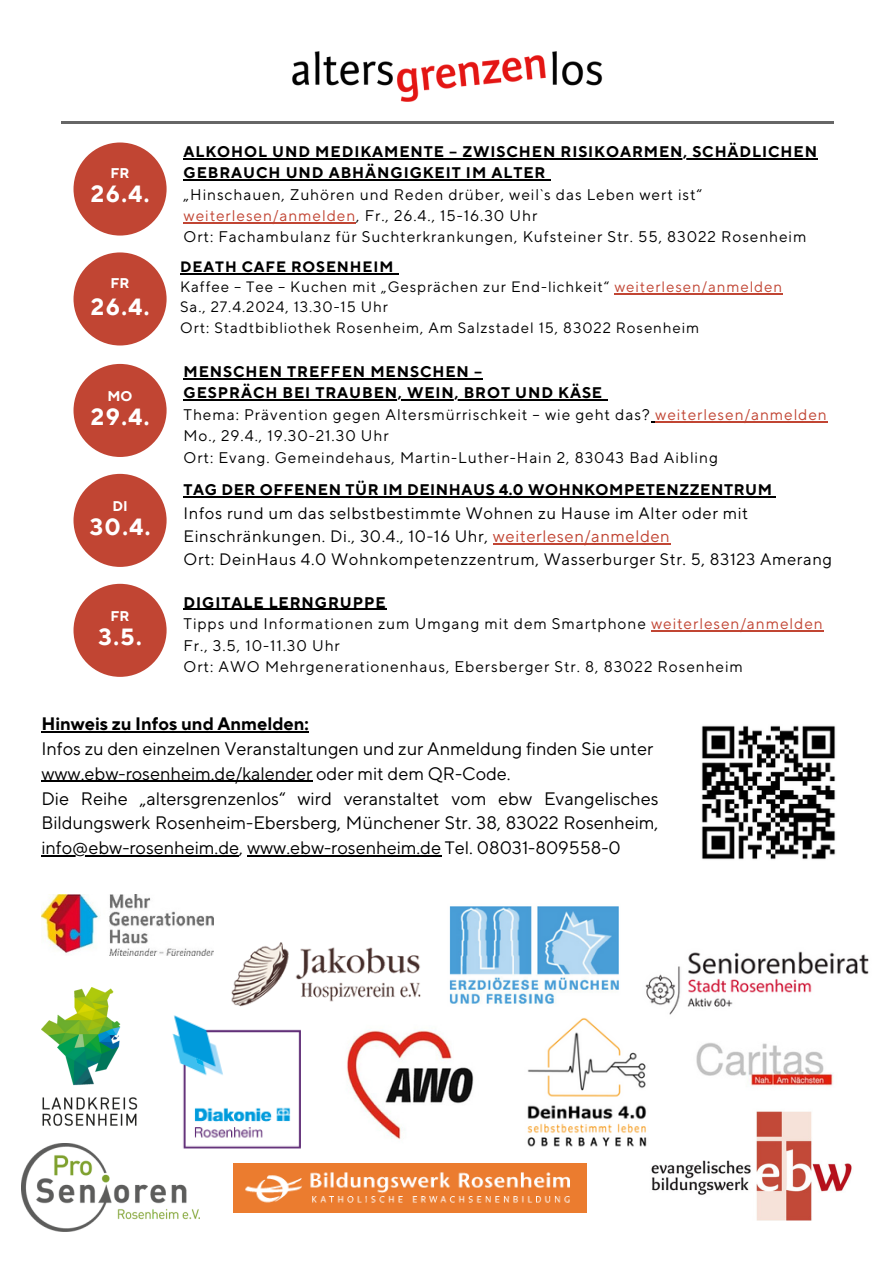
<style>
.page{position:relative;width:894px;height:1264px;background:#fff}
.page>*{position:absolute;margin:0;border:0;box-sizing:border-box;transform-origin:0 0}
.t1{font:700 23.4px "TT Norms Pro";letter-spacing:.06em;color:#fff}
.t2{font:18px/24.8px "TT Norms Pro";color:#000}
.t3{font:700 18px "TT Norms Pro";color:#000}
.t4{font:16.5px/23.1px "TT Norms Pro";letter-spacing:.04em;color:#000}
.t5{font:15.3px/21.3px "TT Norms Pro";letter-spacing:.06em;color:#000}
.t6{font:700 15.3px/21.3px "TT Norms Pro";letter-spacing:.06em;color:#000}
.t7{font:700 15.3px "TT Norms Pro";letter-spacing:.04em;color:#000}
.t8{font:15px/20.2px "TT Norms Pro";letter-spacing:.06em;color:#000}
.t9{font:700 13.95px "TT Norms Pro";color:#fff}
.s1{color:#c14533}
.s2{font-weight:700}
</style>
<div class="page">
<img style="left:292px;top:51px;width:311px;height:51px">
<hr style="left:61px;top:122px;width:772px;height:2px;background:#666">
<img style="left:696px;top:1043px;width:138px;height:44px">
<img style="left:651px;top:1111px;width:201px;height:109px">
<img style="left:22px;top:1143px;width:178px;height:88px">
<img style="left:347px;top:1030px;width:127px;height:110px">
<img style="left:527px;top:1018px;width:127px;height:131px">
<img style="left:233px;top:1163px;width:353px;height:49px">
<img style="left:157px;top:1006px;width:144px;height:145px">
<img style="left:41px;top:894px;width:172px;height:61px">
<img style="left:41px;top:987px;width:96px;height:139px">
<img style="left:449px;top:906px;width:170px;height:98px">
<img style="left:645px;top:951px;width:224px;height:64px">
<img style="left:701px;top:725px;width:135px;height:135px">
<div style="left:73px;top:474px;width:93px;height:93px;background:#c14533;border-radius:50%"></div>
<div style="left:73px;top:584px;width:93px;height:93px;background:#c14533;border-radius:50%"></div>
<div style="left:73px;top:364px;width:93px;height:93px;background:#c14533;border-radius:50%"></div>
<div style="left:73px;top:142px;width:93px;height:93px;background:#c14533;border-radius:50%"></div>
<div style="left:73px;top:252px;width:93px;height:93px;background:#c14533;border-radius:50%"></div>
<img style="left:231px;top:942px;width:190px;height:64px">
<hr style="left:183px;top:496px;width:589px;height:1px;background:#000">
<hr style="left:493px;top:543px;width:177px;height:1px;background:#c14533">
<hr style="left:183px;top:609px;width:203px;height:1px;background:#000">
<hr style="left:650px;top:630px;width:173px;height:1px;background:#c14533">
<hr style="left:183px;top:378px;width:300px;height:1px;background:#000">
<hr style="left:183px;top:399px;width:420px;height:1px;background:#000">
<hr style="left:655px;top:421px;width:172px;height:1px;background:#c14533">
<hr style="left:41px;top:731px;width:268px;height:1px;background:#000">
<hr style="left:41px;top:780px;width:271px;height:2px;background:#000">
<hr style="left:41px;top:855px;width:198px;height:1px;background:#000">
<hr style="left:247px;top:855px;width:194px;height:1px;background:#000">
<hr style="left:183px;top:158px;width:634px;height:1px;background:#000">
<hr style="left:183px;top:179px;width:363px;height:1px;background:#000">
<hr style="left:183px;top:222px;width:173px;height:1px;background:#c14533">
<hr style="left:180px;top:273px;width:214px;height:1px;background:#000">
<hr style="left:614px;top:293px;width:168px;height:1px;background:#c14533">
<p class="t9" style="left:111px;top:164px;width:20px">FR</p>
<h1 class="t1" style="left:91px;top:179px;width:60px">26.4.</h1>
<p class="t9" style="left:111px;top:274px;width:20px">FR</p>
<h1 class="t1" style="left:91px;top:293px;width:60px">26.4.</h1>
<p class="t9" style="left:107px;top:387px;width:26px">MO</p>
<h1 class="t1" style="left:91px;top:402px;width:60px">29.4.</h1>
<p class="t9" style="left:112px;top:497px;width:17px">DI</p>
<h1 class="t1" style="left:90px;top:512px;width:62px">30.4.</h1>
<p class="t9" style="left:111px;top:607px;width:20px">FR</p>
<h1 class="t1" style="left:98px;top:622px;width:45px">3.5.</h1>
<p class="t6" style="left:183px;top:141px;width:635px">ALKOHOL UND MEDIKAMENTE – ZWISCHEN RISIKOARMEN, SCHÄDLICHEN<br>GEBRAUCH UND ABHÄNGIGKEIT IM ALTER</p>
<p class="t5" style="left:183px;top:184px;width:624px">„Hinschauen, Zuhören und Reden drüber, weil`s das Leben wert ist“ <span class="s1">weiterlesen/anmelden</span>, Fr., 26.4., 15-16.30 Uhr<br>Ort: Fachambulanz für Suchterkrankungen, Kufsteiner Str. 55, 83022 Rosenheim</p>
<p class="t8" style="left:180px;top:257px;width:603px"><span class="s2">DEATH CAFE ROSENHEIM<br></span>Kaffee – Tee – Kuchen mit „Gesprächen zur End-lichkeit“ <span class="s1">weiterlesen/anmelden </span>Sa., 27.4.2024, 13.30-15 Uhr<br>Ort: Stadtbibliothek Rosenheim, Am Salzstadel 15, 83022 Rosenheim</p>
<p class="t5" style="left:183px;top:361px;width:644px"><span class="s2">MENSCHEN TREFFEN MENSCHEN –<br>GESPRÄCH BEI TRAUBEN, WEIN, BROT UND KÄSE<br></span>Thema: Prävention gegen Altersmürrischkeit – wie geht das? <span class="s1">weiterlesen/anmelden </span>Mo., 29.4., 19.30-21.30 Uhr<br>Ort: Evang. Gemeindehaus, Martin-Luther-Hain 2, 83043 Bad Aibling</p>
<p class="t7" style="left:183px;top:480px;width:589px">TAG DER OFFENEN TÜR IM DEINHAUS 4.0 WOHNKOMPETENZZENTRUM</p>
<p class="t4" style="left:183px;top:502px;width:650px">Infos rund um das selbstbestimmte Wohnen zu Hause im Alter oder mit<br>Einschränkungen. Di., 30.4., 10-16 Uhr, <span class="s1">weiterlesen/anmelden<br></span>Ort: DeinHaus 4.0 Wohnkompetenzzentrum, Wasserburger Str. 5, 83123 Amerang</p>
<p class="t5" style="left:183px;top:592px;width:640px"><span class="s2">DIGITALE LERNGRUPPE<br></span>Tipps und Informationen zum Umgang mit dem Smartphone <span class="s1">weiterlesen/anmelden </span>Fr., 3.5, 10-11.30 Uhr<br>Ort: AWO Mehrgenerationenhaus, Ebersberger Str. 8, 83022 Rosenheim</p>
<p class="t3" style="left:41px;top:713px;width:269px">Hinweis zu Infos und Anmelden:</p>
<p class="t2" style="left:41px;top:737px;width:618px">Infos zu den einzelnen Veranstaltungen und zur Anmeldung finden Sie unter www.ebw-rosenheim.de/kalender oder mit dem QR-Code.<br>Die Reihe „altersgrenzenlos“ wird veranstaltet vom ebw Evangelisches Bildungswerk Rosenheim-Ebersberg, Münchener Str. 38, 83022 Rosenheim, info@ebw-rosenheim.de, www.ebw-rosenheim.de Tel. 08031-809558-0</p>
</div>
